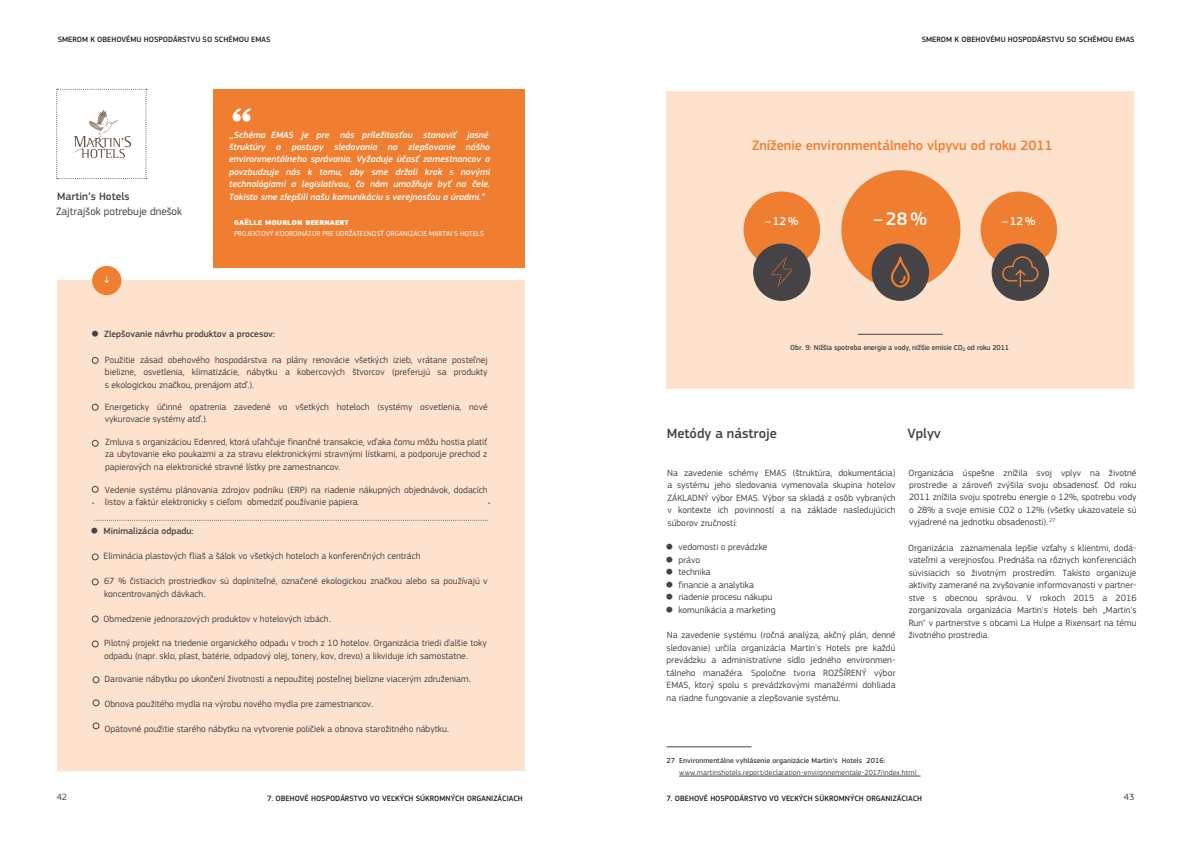
<style>
.page{position:relative;width:1191px;height:842px;background:#fff}
.page>*{position:absolute;margin:0;border:0;box-sizing:border-box;transform-origin:0 0}
.t1{font:500 18.8px "EC Square Sans Pro";color:#fff}
.t2{font:500 14.1px "EC Square Sans Pro";color:#f07e31}
.t3{font:500 14.1px "EC Square Sans Pro";color:#454346}
.t4{font:500 11.8px "EC Square Sans Pro";color:#fff}
.t5{font:11.1px/15.3px "EC Square Sans Pro";color:#454346}
.t6{font:9.4px/12.5px "EC Square Sans Pro";color:#454346;text-align:justify}
.t7{font:italic 500 9.4px/12.5px "EC Square Sans Pro";color:#fff}
.t8{font:500 9.4px "EC Square Sans Pro";color:#454346}
.t9{font:700 9.4px "EC Square Sans Pro";color:#fff}
.t10{font:500 9.4px "EC Square Sans Pro";color:#fff}
.t11{font:500 8px "EC Square Sans Pro";color:#231f20}
.t12{font:7.5px/12.5px "EC Square Sans Pro";letter-spacing:.02em;color:#454346}
.t13{font:500 7.5px "EC Square Sans Pro";letter-spacing:-.02em;color:#454346}
.t14{font:7.4px "EC Square Sans Pro";color:#fff}
.s1{font-weight:500}
.s2{font-weight:400}
.s3{font-family:"Arial Unicode MS"}
</style>
<div class="page">
<div style="left:666px;top:91px;width:468px;height:297px;background:#fde2cd"></div>
<div style="left:841px;top:170px;width:119px;height:119px;background:#f07e31;border-radius:50%"></div>
<div style="left:980px;top:191px;width:77px;height:77px;background:#f07e31;border-radius:50%"></div>
<div style="left:743px;top:191px;width:77px;height:77px;background:#f07e31;border-radius:50%"></div>
<div style="left:753px;top:243px;width:57px;height:58px;background:#454346;border-radius:50%"></div>
<div style="left:871px;top:243px;width:58px;height:58px;background:#454346;border-radius:50%"></div>
<div style="left:991px;top:243px;width:58px;height:58px;background:#454346;border-radius:50%"></div>
<hr style="left:679px;top:776px;width:241px;height:1px;background:#454346">
<hr style="left:666px;top:747px;width:85px;height:1px;background:#454346">
<hr style="left:857px;top:334px;width:86px;height:1px;background:#454346">
<svg style="left:891px;top:257px;width:18px;height:30px"></svg>
<svg style="left:1002px;top:256px;width:36px;height:31px"></svg>
<svg style="left:770px;top:257px;width:23px;height:30px"></svg>
<svg style="left:56px;top:89px;width:91px;height:90px"></svg>
<div style="left:57px;top:280px;width:467px;height:491px;background:#fde2cd"></div>
<div style="left:92px;top:357px;width:7px;height:7px;border:1px solid #454346;border-radius:50%"></div>
<div style="left:92px;top:404px;width:7px;height:6px;border:1px solid #454346;border-radius:50%"></div>
<div style="left:92px;top:440px;width:7px;height:7px;border:1px solid #454346;border-radius:50%"></div>
<div style="left:92px;top:486px;width:7px;height:7px;border:1px solid #454346;border-radius:50%"></div>
<svg style="left:95px;top:520px;width:391px;height:1px"></svg>
<div style="left:92px;top:554px;width:7px;height:6px;border:1px solid #454346;border-radius:50%"></div>
<div style="left:92px;top:579px;width:7px;height:6px;border:1px solid #454346;border-radius:50%"></div>
<div style="left:92px;top:616px;width:7px;height:6px;border:1px solid #454346;border-radius:50%"></div>
<div style="left:92px;top:641px;width:7px;height:6px;border:1px solid #454346;border-radius:50%"></div>
<div style="left:93px;top:676px;width:6px;height:7px;border:1px solid #454346;border-radius:50%"></div>
<div style="left:93px;top:699px;width:6px;height:7px;border:1px solid #454346;border-radius:50%"></div>
<div style="left:93px;top:722px;width:6px;height:7px;border:1px solid #454346;border-radius:50%"></div>
<div style="left:213px;top:89px;width:311px;height:179px;background:#f07e31"></div>
<div style="left:92px;top:266px;width:29px;height:29px;background:#f07e31;border-radius:50%"></div>
<p class="t11" style="left:58px;top:35px;width:214px">SMEROM K OBEHOVÉMU HOSPODÁRSTVU SO SCHÉMOU EMAS</p>
<p class="t11" style="left:921px;top:35px;width:214px">SMEROM K OBEHOVÉMU HOSPODÁRSTVU SO SCHÉMOU EMAS</p>
<p class="t5" style="left:56px;top:189px;width:128px"><span class="s1">Martin’s Hotels<br></span>Zajtrajšok potrebuje dnešok</p>
<p class="t10" style="left:104px;top:274px;width:6px">↓</p>
<p class="t7" style="left:229px;top:130px;width:262px;line-height:11.3px">,,Schéma EMAS je pre nás príležitosťou stanoviť jasné štruktúry a postupy sledovania na zlepšovanie nášho</p>
<p class="t7" style="left:229px;top:153px;width:262px;text-align:justify">environmentálneho správania. Vyžaduje účasť zamestnancov a povzbudzuje nás k tomu, aby sme držali krok s novými technológiami a legislatívou, čo nám umožňuje byť na čele.<br>Takisto sme zlepšili našu komunikáciu s verejnosťou a úradmi.”</p>
<p class="t9" style="left:234px;top:216px;width:116px">GAËLLE MOURLON BEERNAERT</p>
<p class="t14" style="left:234px;top:229px;width:251px">PROJEKTOVÝ KOORDINÁTOR PRE UDRŽATEĽNOSŤ ORGANIZÁCIE MARTIN'S HOTELS</p>
<p class="t8" style="left:91px;top:329px;width:185px"><span class="s2">●</span> Zlepšovanie návrhu produktov a procesov:</p>
<p class="t6" style="left:105px;top:353px;width:384px">Použitie zásad obehového hospodárstva na plány renovácie všetkých izieb, vrátane posteľnej bielizne, osvetlenia, klimatizácie, nábytku a kobercových štvorcov (preferujú sa produkty s ekologickou značkou, prenájom atď.).</p>
<p class="t6" style="left:105px;top:400px;width:384px">Energeticky účinné opatrenia zavedené vo všetkých hoteloch (systémy osvetlenia, nové vykurovacie systémy atď.).</p>
<p class="t6" style="left:105px;top:436px;width:384px">Zmluva s organizáciou Edenred, ktorá uľahčuje finančné transakcie, vďaka čomu môžu hostia platiť za ubytovanie eko poukazmi a za stravu elektronickými stravnými lístkami, a podporuje prechod z papierových na elektronické stravné lístky pre zamestnancov.</p>
<p class="t6" style="left:105px;top:483px;width:384px">Vedenie systému plánovania zdrojov podniku (ERP) na riadenie nákupných objednávok, dodacích listov a faktúr elektronicky s cieľom obmedziť používanie papiera.</p>
<p class="t8" style="left:91px;top:526px;width:104px"><span class="s2">●</span> Minimalizácia odpadu:</p>
<p class="t6" style="left:104px;top:550px;width:318px">Eliminácia plastových fliaš a šálok vo všetkých hoteloch a konferenčných centrách</p>
<p class="t6" style="left:104px;top:575px;width:385px">67 % čistiacich prostriedkov sú doplniteľné, označené ekologickou značkou alebo sa používajú v koncentrovaných dávkach<span class="s3">.</span></p>
<p class="t6" style="left:104px;top:613px;width:229px">Obmedzenie jednorazových produktov v hotelových izbách<span class="s3">.</span></p>
<p class="t6" style="left:104px;top:637px;width:384px">Pilotný projekt na triedenie organického odpadu v troch z 10 hotelov. Organizácia triedi ďalšie toky odpadu (napr. sklo, plast, batérie, odpadový olej, tonery, kov, drevo) a likviduje ich samostatne<span class="s3">.</span></p>
<p class="t6" style="left:104px;top:673px;width:368px">Darovanie nábytku po ukončení životnosti a nepoužitej posteľnej bielizne viacerým združeniam<span class="s3">.</span></p>
<p class="t6" style="left:104px;top:698px;width:271px">Obnova použitého mydla na výrobu nového mydla pre zamestnancov<span class="s3">.</span></p>
<p class="t6" style="left:104px;top:723px;width:346px">Opätovné použitie starého nábytku na vytvorenie poličiek a obnova starožitného nábytku<span class="s3">.</span></p>
<p class="t2" style="left:752px;top:137px;width:302px">Zníženie environmentálneho vlpyvu od roku 2011</p>
<p class="t4" style="left:765px;top:214px;width:35px">–12%</p>
<p class="t1" style="left:873px;top:208px;width:55px">–28%</p>
<p class="t4" style="left:1002px;top:214px;width:35px">–12%</p>
<p class="t13" style="left:790px;top:343px;width:221px">Obr. 9: Nižšia spotreba energie a vody, nižšie emisie CO<sub>2</sub> od roku 2011</p>
<p class="t3" style="left:666px;top:425px;width:112px">Metódy a nástroje</p>
<p class="t6" style="left:667px;top:466px;width:230px">Na zavedenie schémy EMAS (štruktúra, dokumentácia) a systému jeho sledovania vymenovala skupina hotelov ZÁKLADNÝ výbor EMAS. Výbor sa skladá z osôb vybraných v kontexte ich povinností a na základe nasledujúcich súborov zručností:</p>
<p class="t6" style="left:665px;top:541px;width:104px">● vedomosti o prevádzke</p>
<p class="t6" style="left:665px;top:554px;width:36px">● právo</p>
<p class="t6" style="left:665px;top:566px;width:47px">● technika</p>
<p class="t6" style="left:665px;top:579px;width:90px">● financie a analytika</p>
<p class="t6" style="left:665px;top:591px;width:108px">● riadenie procesu nákupu</p>
<p class="t6" style="left:665px;top:604px;width:112px">● komunikácia a marketing</p>
<p class="t6" style="left:666px;top:629px;width:230px">Na zavedenie systému (ročná analýza, akčný plán, denné sledovanie) určila organizácia Martin's Hotels pre každú prevádzku a administratívne sídlo jedného environmen&shy;tálneho manažéra. Spoločne tvoria ROZŠÍRENÝ výbor EMAS, ktorý spolu s prevádzkovými manažérmi dohliada na riadne fungovanie a zlepšovanie systému.</p>
<p class="t3" style="left:907px;top:425px;width:35px">Vplyv</p>
<p class="t6" style="left:908px;top:466px;width:230px">Organizácia úspešne znížila svoj vplyv na životné prostredie a zároveň zvýšila svoju obsadenosť. Od roku 2011 znížila svoju spotrebu energie o 12%, spotrebu vody o 28% a svoje emisie CO2 o 12% (všetky ukazovatele sú vyjadrené na jednotku obsadenosti). <sup>27</sup></p>
<p class="t6" style="left:908px;top:541px;width:230px">Organizácia zaznamenala lepšie vzťahy s klientmi, dodá&shy;vateľmi a verejnosťou. Prednáša na rôznych konferenciách súvisiacich so životným prostredím. Takisto organizuje aktivity zamerané na zvyšovanie informovanosti v partner&shy;stve s obecnou správou. V rokoch 2015 a 2016 zorganizovala organizácia Martin's Hotels beh „Martin's Run" v partnerstve s obcami La Hulpe a Rixensart na tému životného prostredia.</p>
<p class="t12" style="left:679px;top:754px;width:239px;text-indent:-13px"><span class="s1">27 Environmentálne vyhlásenie organizácie Martin’s Hotels 2016: </span>www.martinshotels.report/declaration-environnementale-2017/index.html</p>
<p class="t11" style="left:267px;top:793px;width:257px">7. OBEHOVÉ HOSPODÁRSTVO VO VEĽKÝCH SÚKROMNÝCH ORGANIZÁCIACH</p>
<p class="t11" style="left:666px;top:793px;width:257px">7. OBEHOVÉ HOSPODÁRSTVO VO VEĽKÝCH SÚKROMNÝCH ORGANIZÁCIACH</p>
<p class="t6" style="left:57px;top:791px;width:12px">42</p>
<p class="t6" style="left:1123px;top:791px;width:12px">43</p>
</div>
